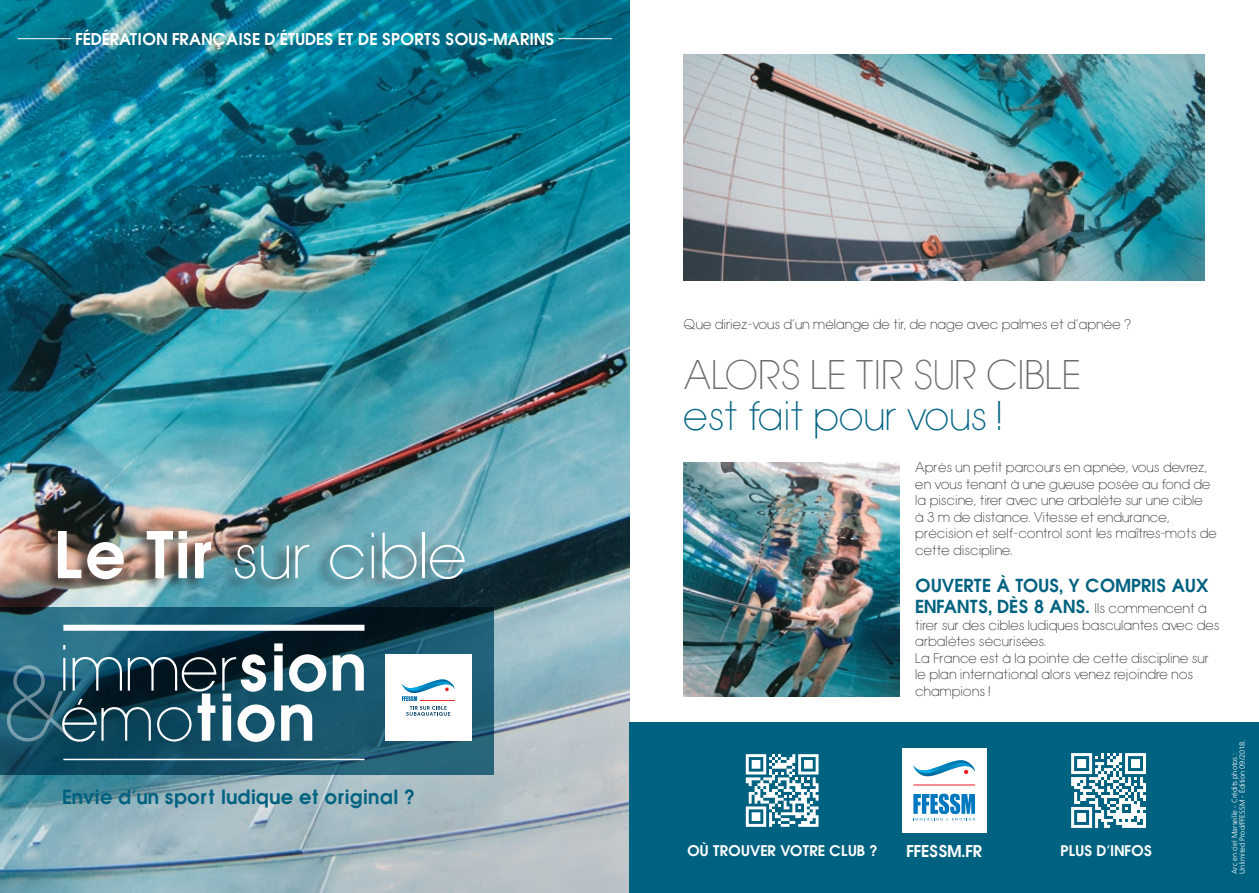
<style>
.page{position:relative;width:1259px;height:893px;background:#fff}
.page>*{position:absolute;margin:0;border:0;box-sizing:border-box;transform-origin:0 0}
.t1{font:58.95px "Avant Garde X Light";color:#fff}
.t2{font:58.95px "Avant Garde Demi";color:#fff}
.t3{font:37.5px "Avant Garde X Light";letter-spacing:-.01em;color:#6c6d70}
.t4{font:37.5px "Avant Garde X Light";letter-spacing:-.01em;color:#006281}
.t5{font:18px "Avant Garde Demi";color:#006281}
.t6{font:16.5px/21px "Avant Garde Demi";color:#006281}
.t7{font:15px "Avant Garde Demi";color:#fff}
.t8{font:13.5px "Avant Garde Demi";color:#fff}
.t9{font:12.75px/16.5px "Avant Garde X Light";color:#231f20}
.t10{font:300 7.5px/7.5px "Frutiger";color:#fff}
.s1{font-family:"Avant Garde Demi"}
.s2{font-family:"Avant Garde X Light";font-size:93.75px}
.s3{font-family:"Avant Garde X Light"}
.s4{font-family:"Avant Garde X Light";font-size:12.75px;color:#231f20}
</style>
<div class="page">
<img style="left:0;top:0;width:629px;height:893px">
<svg style="left:0;top:607px;width:493px;height:168px;background:#144a5f"></svg>
<hr style="left:63px;top:759px;width:301px;height:1px;background:#fff">
<div style="left:63px;top:625px;width:301px;height:6px;background:#fff"></div>
<hr style="left:18px;top:38px;width:53px;height:1px;background:#fff">
<hr style="left:558px;top:38px;width:54px;height:1px;background:#fff">
<div style="left:43px;top:527px;width:422px;height:65px;background:#231f20;opacity:.75"></div>
<div style="left:385px;top:654px;width:87px;height:87px;background:#fff"></div>
<svg style="left:402px;top:679px;width:52px;height:37px"></svg>
<div style="left:629px;top:723px;width:630px;height:170px;background:#006281"></div>
<svg style="left:746px;top:754px;width:72px;height:73px"></svg>
<svg style="left:1071px;top:753px;width:75px;height:75px"></svg>
<img style="left:683px;top:462px;width:216px;height:234px">
<img style="left:683px;top:54px;width:522px;height:227px">
<div style="left:902px;top:748px;width:84px;height:85px;background:#fff"></div>
<hr style="left:913px;top:785px;width:62px;height:1px;background:#ee1d23">
<svg style="left:913px;top:760px;width:62px;height:17px"></svg>
<svg style="left:913px;top:794px;width:62px;height:27px"></svg>
<p class="t7" style="left:75px;top:28px;width:480px">FÉDÉRATION FRANÇAISE D’ÉTUDES ET DE SPORTS SOUS-MARINS</p>
<h1 class="t1" style="left:54px;top:520px;width:414px"><span class="s1">Le Tir</span> sur cible</h1>
<h1 class="t1" style="left:58px;top:632px;width:310px">immer<span class="s1">sion</span></h1>
<h1 class="t2" style="left:2px;top:677px;width:314px"><span class="s2">&amp;</span><span class="s3">émo</span>tion</h1>
<h3 class="t5" style="left:62px;top:784px;width:354px">Envie d’un sport ludique et original ?</h3>
<p class="t9" style="left:683px;top:316px;width:449px">Que diriez-vous d’un mélange de tir, de nage avec palmes et d’apnée ?</p>
<h2 class="t3" style="left:683px;top:352px;width:399px">ALORS LE TIR SUR CIBLE</h2>
<h2 class="t4" style="left:683px;top:392px;width:320px">est fait pour vous !</h2>
<p class="t9" style="left:915px;top:459px;width:303px">Après un petit parcours en apnée, vous devrez, en vous tenant à une gueuse posée au fond de la piscine, tirer avec une arbalète sur une cible<br>à 3 m de distance. Vitesse et endurance, précision et self-control sont les maîtres-mots de cette discipline.</p>
<p class="t6" style="left:915px;top:575px;width:295px">OUVERTE À TOUS, Y COMPRIS AUX<br>ENFANTS, DÈS 8 ANS. <span class="s4">Ils commencent à</span></p>
<p class="t9" style="left:915px;top:617px;width:306px">tirer sur des cibles ludiques basculantes avec des arbalètes sécurisées.<br>La France est à la pointe de cette discipline sur le plan international alors venez rejoindre nos champions !</p>
<p class="t8" style="left:687px;top:841px;width:192px">OÙ TROUVER VOTRE CLUB ?</p>
<p class="t7" style="left:906px;top:840px;width:77px">FFESSM.FR</p>
<p class="t8" style="left:1060px;top:841px;width:93px">PLUS D’INFOS</p>
<p class="t10" style="left:1230px;top:874px;width:136px;rotate:-90deg">Arc en ciel Marseille - Crédits photos :<br>Unlimited Prod/FFESSM - Édition 09/2018.</p>
</div>
